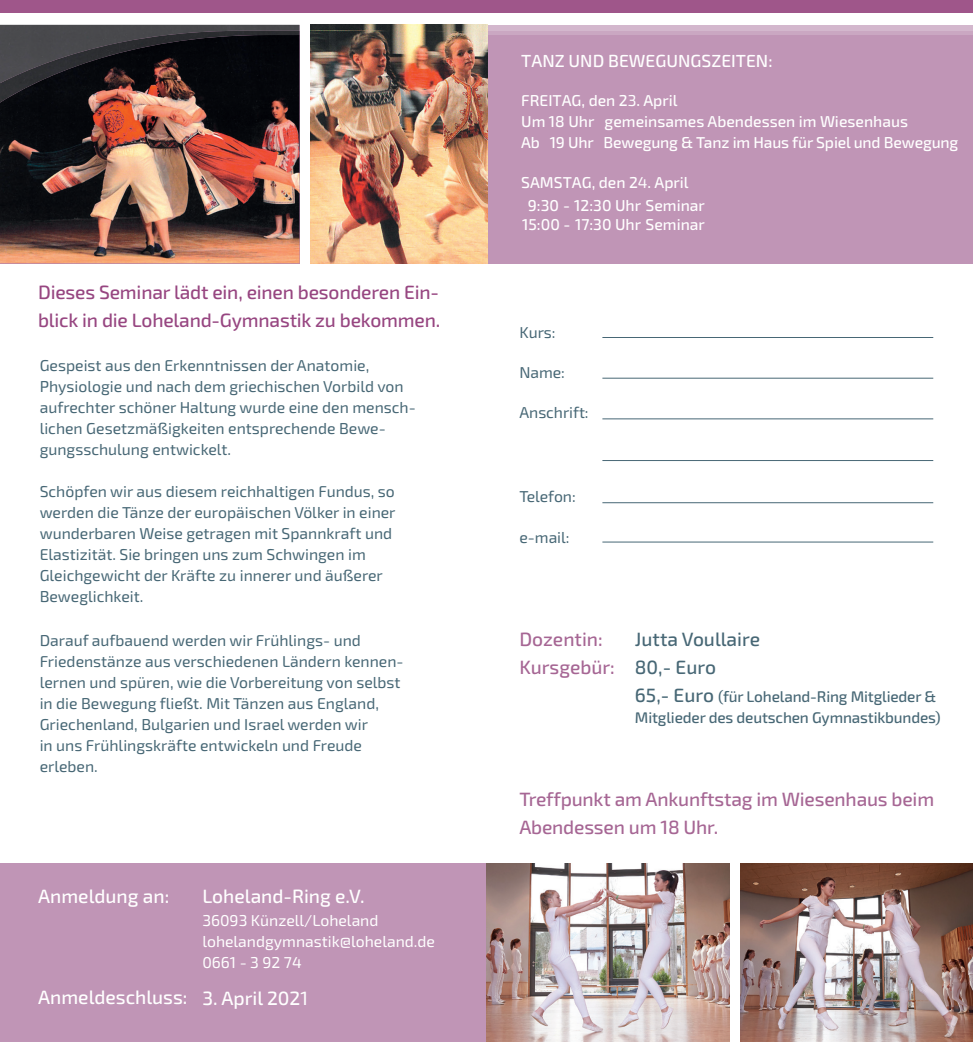
<style>
.page{position:relative;width:973px;height:1042px;background:#fff}
.page>*{position:absolute;margin:0;border:0;box-sizing:border-box;transform-origin:0 0}
.t1{font:500 19.25px/28px "Exo 2";letter-spacing:-.01em;color:#974681}
.t2{font:500 19.25px/28px "Exo 2";letter-spacing:-.01em;color:#a66694}
.t3{font:500 19.25px "Exo 2";color:#fff}
.t4{font:500 19.25px/28px "Exo 2";color:#476775}
.t5{font:500 17.5px "Exo 2";color:#fff}
.t6{font:15.75px/21px "Exo 2";color:#476775}
.t7{font:500 15.75px/21px "Exo 2";color:#fff;text-align:center}
.t8{font:15.75px/21px "Exo 2";color:#fff}
.t9{font:500 15.4px/21px "Exo 2";letter-spacing:-.01em;color:#476775}
.s1{font-weight:400}
.s2{color:#a66694}
.s3{font-size:19.25px}
</style>
<div class="page">
<div style="left:486px;top:25px;width:486px;height:238px;background:#c095b6"></div>
<img style="left:0;top:83px;width:299px;height:180px">
<div style="left:0;top:864px;width:486px;height:178px;background:#c095b6"></div>
<img style="left:486px;top:864px;width:243px;height:178px">
<img style="left:740px;top:864px;width:232px;height:178px">
<hr style="left:486px;top:31px;width:486px;height:4px;background:#caa7c2">
<img style="left:0;top:83px;width:120px;height:20px">
<svg style="left:0;top:12px;width:972px;height:19px"></svg>
<div style="left:486px;top:25px;width:486px;height:6px;background:#d3b7cd"></div>
<img style="left:0;top:25px;width:299px;height:58px">
<hr style="left:602px;top:337px;width:331px;height:1px;background:#476775">
<hr style="left:602px;top:378px;width:331px;height:1px;background:#476775">
<hr style="left:602px;top:418px;width:331px;height:1px;background:#476775">
<hr style="left:602px;top:460px;width:331px;height:1px;background:#476775">
<hr style="left:602px;top:502px;width:331px;height:1px;background:#476775">
<hr style="left:602px;top:542px;width:331px;height:1px;background:#476775">
<img style="left:311px;top:25px;width:176px;height:238px">
<div style="left:0;top:0;width:972px;height:12px;background:#9f568a"></div>
<p class="t1" style="left:38px;top:278px;width:403px">Dieses Seminar lädt ein, einen besonderen Ein&shy;blick in die Loheland-Gymnastik zu bekommen.</p>
<p class="t6" style="left:40px;top:355px;width:377px">Gespeist aus den Erkenntnissen der Anatomie, Physiologie und nach dem griechischen Vorbild von aufrechter schöner Haltung wurde eine den mensch&shy;lichen Gesetzmäßigkeiten entsprechende Bewe&shy;gungsschulung entwickelt.</p>
<p class="t6" style="left:40px;top:481px;width:357px">Schöpfen wir aus diesem reichhaltigen Fundus, so werden die Tänze der europäischen Völker in einer wunderbaren Weise getragen mit Spannkraft und Elastizität. Sie bringen uns zum Schwingen im Gleichgewicht der Kräfte zu innerer und äußerer Beweglichkeit.</p>
<p class="t6" style="left:40px;top:630px;width:365px">Darauf aufbauend werden wir Frühlings- und Friedenstänze aus verschiedenen Ländern kennen&shy;lernen und spüren, wie die Vorbereitung von selbst in die Bewegung fließt. Mit Tänzen aus England, Griechenland, Bulgarien und Israel werden wir<br>in uns Frühlingskräfte entwickeln und Freude erleben.</p>
<p class="t3" style="left:38px;top:885px;width:133px">Anmeldung an:</p>
<p class="t3" style="left:38px;top:986px;width:151px">Anmeldeschluss:</p>
<p class="t3" style="left:202px;top:885px;width:164px">Loheland-Ring e.V.</p>
<p class="t8" style="left:202px;top:910px;width:234px">36093 Künzell/Loheland lohelandgymnastik@loheland.de<br>0661 - 3 92 74</p>
<p class="t3" style="left:202px;top:986px;width:107px">3. April 202<span class="s1">1</span></p>
<p class="t5" style="left:521px;top:51px;width:253px">TANZ UND BEWEGUNGSZEITEN:</p>
<p class="t7" style="left:521px;top:90px;width:438px;text-align:left">FREITAG, den 2<span class="s1">3</span>. April<br>Um 18 Uhr gemeinsames Abendessen im Wiesenhaus<br>Ab 19 Uhr Bewegung &amp; Tanz im Haus für Spiel und Bewegung</p>
<p class="t7" style="left:521px;top:173px;width:169px">SAMSTAG, den 2<span class="s1">4</span>. April</p>
<p class="t7" style="left:522px;top:196px;width:184px;line-height:19.2px">9:30 - 12:30 Uhr Seminar<br>15:00 - 17:30 Uhr Seminar</p>
<p class="t6" style="left:519px;top:322px;width:37px">Kurs:</p>
<p class="t6" style="left:519px;top:362px;width:47px">Name:</p>
<p class="t6" style="left:519px;top:403px;width:71px">Anschrift:</p>
<p class="t6" style="left:519px;top:487px;width:58px">Telefon:</p>
<p class="t6" style="left:519px;top:527px;width:51px">e-mail:</p>
<p class="t4" style="left:519px;top:625px;width:242px;text-indent:116px">Jutta Voullaire<br><span class="s2">Kursgebür:</span> 80,- Euro</p>
<p class="t9" style="left:634px;top:686px;width:307px"><span class="s3">65,- Euro</span> (für Loheland-Ring Mitglieder &amp;<br>Mitglieder des deutschen Gymnastikbundes)</p>
<p class="t2" style="left:519px;top:625px;width:85px">Dozentin:</p>
<p class="t2" style="left:519px;top:785px;width:416px">Treffpunkt am Ankunftstag im Wiesenhaus beim<br>Abendessen um 18 Uhr.</p>
</div>
